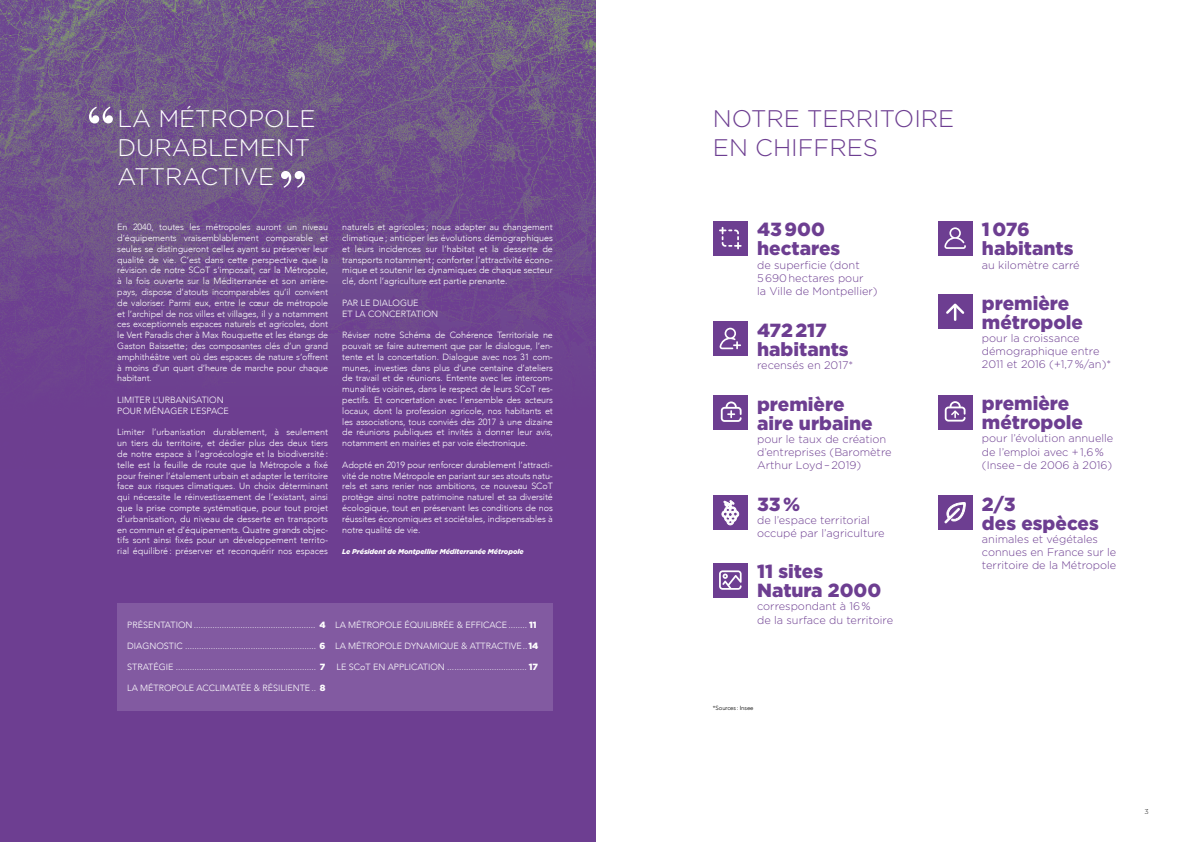
<style>
.page{position:relative;width:1191px;height:842px;background:#fff}
.page>*{position:absolute;margin:0;border:0;box-sizing:border-box;transform-origin:0 0}
.t1{font:700 51.7px "Bodoni";color:#fff}
.t2{font:300 24px/28.8px "Gotham";color:#fff}
.t3{font:300 24px/28.8px "Gotham";color:#6d3e91}
.t4{font:900 19px/19px "Gotham";color:#6d3e91}
.t5{font:300 11px/13.2px "Gotham";color:#6d3e91}
.t6{font:300 9px/10.8px "Avenir";color:#fff;text-align:justify}
.t7{font:italic 900 7px "Gotham";letter-spacing:-.01em;color:#fff}
.t8{font:300 7px "Gotham";color:#000}
.t9{font:300 6px "Avenir";letter-spacing:-.01em;color:#000}
.s1{font-family:"Gotham";font-weight:900}
</style>
<div class="page">
<div style="left:0;top:0;width:595px;height:842px;background:#6d3e91"></div>
<img style="left:0;top:0;width:595px;height:371px">
<div style="left:117px;top:604px;width:436px;height:107px;background:#825aa1"></div>
<div style="left:713px;top:221px;width:34px;height:34px;background:#6d3e91"></div>
<div style="left:937px;top:221px;width:35px;height:34px;background:#6d3e91"></div>
<div style="left:713px;top:322px;width:34px;height:34px;background:#6d3e91"></div>
<div style="left:937px;top:295px;width:35px;height:34px;background:#6d3e91"></div>
<div style="left:713px;top:395px;width:34px;height:34px;background:#6d3e91"></div>
<div style="left:937px;top:395px;width:35px;height:34px;background:#6d3e91"></div>
<div style="left:713px;top:496px;width:34px;height:34px;background:#6d3e91"></div>
<div style="left:937px;top:495px;width:35px;height:34px;background:#6d3e91"></div>
<svg style="left:944px;top:227px;width:22px;height:22px"></svg>
<svg style="left:719px;top:328px;width:22px;height:21px"></svg>
<svg style="left:719px;top:227px;width:22px;height:22px"></svg>
<svg style="left:944px;top:502px;width:21px;height:21px"></svg>
<svg style="left:721px;top:401px;width:20px;height:21px"></svg>
<svg style="left:944px;top:401px;width:21px;height:21px"></svg>
<svg style="left:946px;top:303px;width:19px;height:17px"></svg>
<div style="left:713px;top:563px;width:34px;height:34px;background:#6d3e91"></div>
<svg style="left:719px;top:570px;width:22px;height:20px"></svg>
<svg style="left:722px;top:500px;width:17px;height:25px"></svg>
<h2 class="t2" style="left:117px;top:103px;width:199px">LA MÉTROPOLE<br>DURABLEMENT<br>ATTRACTIVE</h2>
<h2 class="t3" style="left:713px;top:103px;width:243px">NOTRE TERRITOIRE<br>EN CHIFFRES</h2>
<h1 class="t1" style="left:88px;top:92px;width:27px">“</h1>
<h1 class="t1" style="left:306px;top:202px;width:27px;rotate:-180deg">“</h1>
<p class="t6" style="left:117px;top:222px;width:212px">En 2040, toutes les métropoles auront un niveau d’équipements vraisemblablement comparable et seules se distingueront celles ayant su préserver leur qualité de vie. C’est dans cette perspective que la révision de notre SCoT s’imposait, car la Métropole, à la fois ouverte sur la Méditerranée et son arrière&shy;pays, dispose d’atouts incomparables qu’il convient de valoriser. Parmi eux, entre le cœur de métropole et l’archipel de nos villes et villages, il y a notamment ces exceptionnels espaces naturels et agricoles, dont le Vert Paradis cher à Max Rouquette et les étangs de Gaston Baissette; des composantes clés d’un grand amphithéâtre vert où des espaces de nature s’offrent à moins d’un quart d’heure de marche pour chaque habitant.</p>
<p class="t6" style="left:117px;top:394px;width:113px">LIMITER L’URBANISATION<br>POUR MÉNAGER L’ESPACE</p>
<p class="t6" style="left:117px;top:427px;width:212px">Limiter l’urbanisation durablement, à seulement un tiers du territoire, et dédier plus des deux tiers de notre espace à l’agroécologie et la biodiversité: telle est la feuille de route que la Métropole a fixé pour freiner l’étalement urbain et adapter le territoire face aux risques climatiques. Un choix déterminant qui nécessite le réinvestissement de l’existant, ainsi que la prise compte systématique, pour tout projet d’urbanisation, du niveau de desserte en transports en commun et d’équipements. Quatre grands objec&shy;tifs sont ainsi fixés pour un développement territo&shy;rial équilibré: préserver et reconquérir nos espaces</p>
<p class="t6" style="left:342px;top:222px;width:212px">naturels et agricoles ; nous adapter au changement climatique; anticiper les évolutions démographiques et leurs incidences sur l’habitat et la desserte de transports notamment; conforter l’attractivité écono&shy;mique et soutenir les dynamiques de chaque secteur clé, dont l’agriculture est partie prenante.</p>
<p class="t6" style="left:342px;top:297px;width:97px">PAR LE DIALOGUE<br>ET LA CONCERTATION</p>
<p class="t6" style="left:342px;top:330px;width:212px">Réviser notre Schéma de Cohérence Territoriale ne pouvait se faire autrement que par le dialogue, l’en&shy;tente et la concertation. Dialogue avec nos 31 com&shy;munes, investies dans plus d’une centaine d’ateliers de travail et de réunions. Entente avec les intercom&shy;munalités voisines, dans le respect de leurs SCoT res&shy;pectifs. Et concertation avec l’ensemble des acteurs locaux, dont la profession agricole, nos habitants et les associations, tous conviés dès 2017 à une dizaine de réunions publiques et invités à donner leur avis, notamment en mairies et par voie électronique.</p>
<p class="t6" style="left:342px;top:459px;width:212px">Adopté en 2019 pour renforcer durablement l’attracti&shy;vité de notre Métropole en pariant sur ses atouts natu&shy;rels et sans renier nos ambitions, ce nouveau SCoT protège ainsi notre patrimoine naturel et sa diversité écologique, tout en préservant les conditions de nos réussites économiques et sociétales, indispensables à notre qualité de vie.</p>
<p class="t7" style="left:342px;top:547px;width:183px">Le Président de Montpellier Méditerranée Métropole</p>
<p class="t6" style="left:127px;top:620px;width:200px">PRÉSENTATION.................................................... <span class="s1">4</span></p>
<p class="t6" style="left:335px;top:620px;width:203px">LA MÉTROPOLE ÉQUILIBRÉE &amp; EFFICACE........ <span class="s1">11</span></p>
<p class="t6" style="left:127px;top:641px;width:200px">DIAGNOSTIC ........................................................ <span class="s1">6</span></p>
<p class="t6" style="left:335px;top:641px;width:205px">LA MÉTROPOLE DYNAMIQUE &amp; ATTRACTIVE..<span class="s1">14</span></p>
<p class="t6" style="left:127px;top:661px;width:200px">STRATÉGIE ............................................................ <span class="s1">7</span></p>
<p class="t6" style="left:337px;top:661px;width:203px">LE SCoT EN APPLICATION .................................. <span class="s1">17</span></p>
<p class="t6" style="left:127px;top:682px;width:200px">LA MÉTROPOLE ACCLIMATÉE &amp; RÉSILIENTE.. <span class="s1">8</span></p>
<h3 class="t4" style="left:757px;top:220px;width:85px">43 900 hectares</h3>
<p class="t5" style="left:757px;top:258px;width:122px">de superficie (dont<br>5 690 hectares pour<br>la Ville de Montpellier)</p>
<h3 class="t4" style="left:757px;top:320px;width:93px">472 217 habitants</h3>
<p class="t5" style="left:757px;top:358px;width:98px">recensés en 2017*</p>
<h3 class="t4" style="left:757px;top:394px;width:117px">première aire urbaine</h3>
<p class="t5" style="left:757px;top:432px;width:136px">pour le taux de création d’entreprises (Baromètre<br>Arthur Loyd – 2019)</p>
<h3 class="t4" style="left:757px;top:494px;width:45px">33 %</h3>
<p class="t5" style="left:757px;top:513px;width:129px">de l’espace territorial occupé par l’agriculture</p>
<h3 class="t4" style="left:757px;top:562px;width:126px">11 sites<br>Natura 2000</h3>
<p class="t5" style="left:757px;top:600px;width:137px">correspondant à 16 %<br>de la surface du territoire</p>
<p class="t9" style="left:713px;top:705px;width:42px">*Sources: Insee</p>
<h3 class="t4" style="left:982px;top:220px;width:93px">1 076 habitants</h3>
<p class="t5" style="left:982px;top:258px;width:99px">au kilomètre carré</p>
<h3 class="t4" style="left:982px;top:293px;width:103px">première métropole</h3>
<p class="t5" style="left:982px;top:331px;width:131px">pour la croissance démographique entre<br>2011 et 2016 (+1,7 %/an)*</p>
<h3 class="t4" style="left:982px;top:394px;width:103px">première métropole</h3>
<p class="t5" style="left:982px;top:432px;width:133px">pour l’évolution annuelle de l’emploi avec + 1,6 % (Insee – de 2006 à 2016)</p>
<h3 class="t4" style="left:982px;top:494px;width:118px">2/3<br>des espèces</h3>
<p class="t5" style="left:982px;top:532px;width:136px">animales et végétales connues en France sur le territoire de la Métropole</p>
<p class="t8" style="left:1144px;top:807px;width:6px">3</p>
</div>
